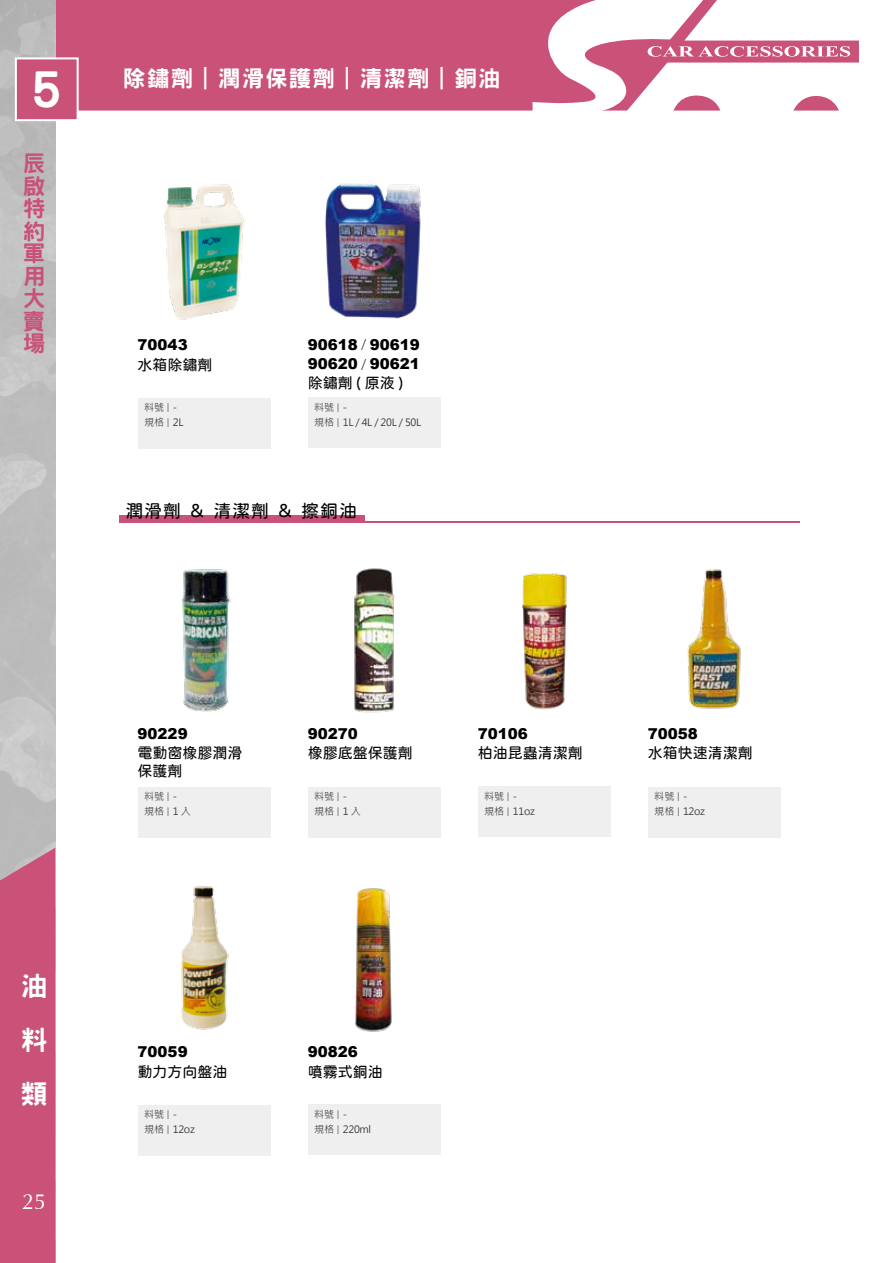
<style>
.page{position:relative;width:893px;height:1263px;background:#fff}
.page>*{position:absolute;margin:0;border:0;box-sizing:border-box;transform-origin:0 0}
.t1{font:800 48.6px "Han Wang Hei";color:#fff}
.t2{font:800 27px/54px "Han Wang Hei";color:#fff;text-align:justify}
.t3{font:800 22.5px "Han Wang Hei";letter-spacing:.05em;color:#fff}
.t4{font:800 22.5px/22.5px "Han Wang Hei";color:#ca5178;text-align:justify}
.t5{font:22.05px "Zapf Humanist 601 BT";color:#fff}
.t6{font:18px "jf openhuninn 1.0";letter-spacing:.05em;color:#000}
.t7{font:900 15px "Arial";color:#000}
.t8{font:15px/18px "jf openhuninn 1.0";color:#000}
.t9{font:10.05px/15px "Microsoft Jheng Hei";letter-spacing:-.025em;color:#3e3a39}
.s1{font-size:8.1px}
.s2{font-family:"Adobe Ming Std";font-weight:300}
</style>
<div class="page">
<div style="left:648px;top:787px;width:133px;height:50px;background:#efefef"></div>
<img style="left:687px;top:569px;width:54px;height:140px">
<div style="left:138px;top:398px;width:133px;height:51px;background:#efefef"></div>
<img style="left:164px;top:184px;width:81px;height:136px">
<div style="left:308px;top:397px;width:133px;height:51px;background:#efefef"></div>
<img style="left:325px;top:183px;width:96px;height:136px">
<div style="left:119px;top:516px;width:245px;height:7px;background:#ca5178"></div>
<hr style="left:198px;top:521px;width:601px;height:2px;background:#ca5178">
<div style="left:478px;top:786px;width:133px;height:51px;background:#efefef"></div>
<img style="left:522px;top:573px;width:45px;height:137px">
<img style="left:182px;top:569px;width:49px;height:143px">
<img style="left:354px;top:568px;width:41px;height:145px">
<div style="left:138px;top:787px;width:133px;height:50px;background:#efefef"></div>
<div style="left:308px;top:787px;width:133px;height:51px;background:#efefef"></div>
<div style="left:55px;top:0;width:472px;height:111px;background:#ca5178"></div>
<div style="left:0;top:848px;width:55px;height:415px;background:#ca5178"></div>
<div style="left:16px;top:58px;width:62px;height:62px;background:#ca5178"></div>
<div style="left:15px;top:57px;width:64px;height:64px;border:2px solid #fff"></div>
<div style="left:138px;top:1105px;width:133px;height:51px;background:#efefef"></div>
<img style="left:181px;top:886px;width:48px;height:144px">
<div style="left:308px;top:1104px;width:133px;height:51px;background:#efefef"></div>
<img style="left:355px;top:888px;width:37px;height:144px">
<svg style="left:527px;top:0;width:332px;height:111px"></svg>
<h1 class="t1" style="left:31px;top:64px;width:32px">5</h1>
<h3 class="t3" style="left:123px;top:66px;width:378px">除鏽劑｜潤滑保護劑｜清潔劑｜銅油</h3>
<h3 class="t4" style="left:23px;top:152px;width:23px">辰啟特約軍用大賣場</h3>
<h3 class="t7" style="left:138px;top:334px;width:52px">70043</h3>
<h3 class="t8" style="left:138px;top:355px;width:77px">水箱除鏽劑</h3>
<p class="t9" style="left:144px;top:400px;width:41px">料號<span class="s1">｜</span>-規格<span class="s1">｜</span>2L</p>
<h3 class="t7" style="left:308px;top:334px;width:114px">90618 <span class="s2">/</span> 90619</h3>
<h3 class="t7" style="left:308px;top:353px;width:114px">90620 <span class="s2">/</span> 90621</h3>
<h3 class="t8" style="left:308px;top:373px;width:97px">除鏽劑 ( 原液 )</h3>
<p class="t9" style="left:314px;top:400px;width:109px">料號<span class="s1">｜</span>-<br>規格<span class="s1">｜</span>1L / 4L / 20L / 50L</p>
<h3 class="t6" style="left:125px;top:499px;width:233px">潤滑劑 ＆ 清潔劑 ＆ 擦銅油</h3>
<h2 class="t2" style="left:21px;top:959px;width:28px">油料類</h2>
<h3 class="t5" style="left:22px;top:1188px;width:26px">25</h3>
<h3 class="t7" style="left:138px;top:722px;width:52px">90229</h3>
<h3 class="t7" style="left:308px;top:722px;width:52px">90270</h3>
<h3 class="t7" style="left:478px;top:722px;width:52px">70106</h3>
<h3 class="t7" style="left:648px;top:722px;width:52px">70058</h3>
<h3 class="t8" style="left:138px;top:744px;width:107px">電動窗橡膠潤滑保護劑</h3>
<h3 class="t8" style="left:308px;top:744px;width:107px">橡膠底盤保護劑</h3>
<p class="t9" style="left:144px;top:789px;width:48px">料號<span class="s1">｜</span>-<br>規格<span class="s1">｜</span>1入</p>
<p class="t9" style="left:314px;top:789px;width:48px">料號<span class="s1">｜</span>-<br>規格<span class="s1">｜</span>1入</p>
<h3 class="t8" style="left:478px;top:744px;width:106px">柏油昆蟲清潔劑</h3>
<p class="t9" style="left:484px;top:789px;width:52px">料號<span class="s1">｜</span>-<br>規格<span class="s1">｜</span>11oz</p>
<h3 class="t8" style="left:648px;top:744px;width:106px">水箱快速清潔劑</h3>
<p class="t9" style="left:654px;top:789px;width:52px">料號<span class="s1">｜</span>-<br>規格<span class="s1">｜</span>12oz</p>
<h3 class="t7" style="left:138px;top:1040px;width:52px">70059</h3>
<h3 class="t8" style="left:138px;top:1062px;width:91px">動力方向盤油</h3>
<p class="t9" style="left:144px;top:1107px;width:52px">料號<span class="s1">｜</span>-<br>規格<span class="s1">｜</span>12oz</p>
<h3 class="t7" style="left:308px;top:1040px;width:52px">90826</h3>
<h3 class="t8" style="left:308px;top:1062px;width:76px">噴霧式銅油</h3>
<p class="t9" style="left:314px;top:1107px;width:59px">料號<span class="s1">｜</span>-<br>規格<span class="s1">｜</span>220ml</p>
</div>
